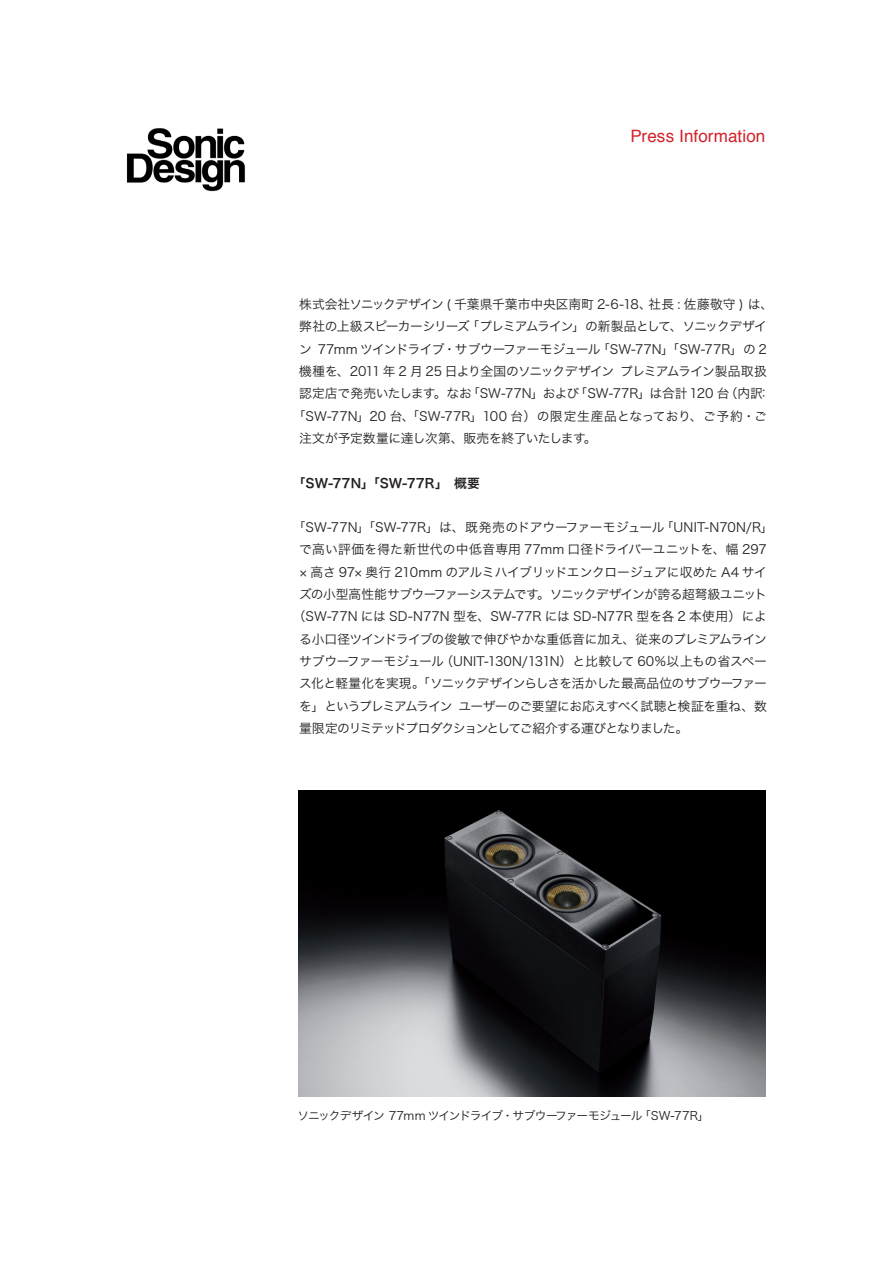
<style>
.page{position:relative;width:893px;height:1263px;background:#fff}
.page>*{position:absolute;margin:0;border:0;box-sizing:border-box;transform-origin:0 0}
.t1{font:16.95px "Helvetica";letter-spacing:.005em;color:#d1232a}
.t2{font:12.75px "Hira Kaku Pro W3";letter-spacing:-.025em;color:#231f20}
.t3{font:12.75px "Hira Kaku Pro W3";color:#231f20}
.t4{font:12.75px "Hira Kaku Pro W3";letter-spacing:-.05em;color:#231f20}
.t5{font:12.75px "Hira Kaku Pro W3";letter-spacing:-.005em;color:#231f20}
.t6{font:12.75px "Hira Kaku Pro W3";letter-spacing:-.065em;color:#231f20}
.t7{font:12.75px "Hira Kaku Pro W3";letter-spacing:-.055em;color:#231f20}
.t8{font:12.75px "Hira Kaku Pro W3";letter-spacing:-.045em;color:#231f20}
.t9{font:12.75px "Hira Kaku Pro W3";letter-spacing:.01em;color:#231f20}
.t10{font:12.75px "Hira Kaku Pro W3";letter-spacing:-.085em;color:#231f20}
.t11{font:12.75px "Hira Kaku Pro W6";letter-spacing:-.005em;color:#231f20}
.t12{font:11.7px "Hira Kaku Pro N W3";letter-spacing:-.075em;color:#231f20}
</style>
<div class="page">
<img style="left:126px;top:128px;width:119px;height:64px">
<img style="left:298px;top:791px;width:468px;height:306px">
<p class="t1" style="left:630px;top:123px;width:137px">Press Information</p>
<p class="t5" style="left:299px;top:293px;width:476px">株式会社ソニックデザイン ( 千葉県千葉市中央区南町 2-6-18、社長 : 佐藤敬守 ) は、</p>
<p class="t6" style="left:299px;top:315px;width:469px">弊社の上級スピーカーシリーズ「プレミアムライン」の新製品として、ソニックデザイ</p>
<p class="t2" style="left:299px;top:337px;width:469px">ン 77mm ツインドライブ・サブウーファーモジュール「SW-77N」「SW-77R」の 2</p>
<p class="t7" style="left:299px;top:360px;width:469px">機種を、2011 年 2 月 25 日より全国のソニックデザイン プレミアムライン製品取扱</p>
<p class="t3" style="left:299px;top:382px;width:472px">認定店で発売いたします。なお「SW-77N」および「SW-77R」は合計 120 台（内訳：</p>
<p class="t3" style="left:293px;top:404px;width:476px">「SW-77N」20 台、「SW-77R」100 台）の限定生産品となっており、ご予約・ご</p>
<p class="t2" style="left:299px;top:427px;width:299px">注文が予定数量に達し次第、販売を終了いたします。</p>
<p class="t11" style="left:293px;top:471px;width:189px">「SW-77N」「SW-77R」　概要</p>
<p class="t3" style="left:293px;top:516px;width:482px">「SW-77N」「SW-77R」は、既発売のドアウーファーモジュール「UNIT-N70N/R」</p>
<p class="t9" style="left:299px;top:538px;width:469px">で高い評価を得た新世代の中低音専用 77mm 口径ドライバーユニットを、幅 297</p>
<p class="t2" style="left:299px;top:561px;width:469px">× 高さ 97× 奥行 210mm のアルミハイブリッドエンクロージュアに収めた A4 サイ</p>
<p class="t4" style="left:299px;top:583px;width:469px">ズの小型高性能サブウーファーシステムです。ソニックデザインが誇る超弩級ユニット</p>
<p class="t3" style="left:293px;top:605px;width:476px">（SW-77N には SD-N77N 型を、SW-77R には SD-N77R 型を各 2 本使用）によ</p>
<p class="t2" style="left:299px;top:628px;width:469px">る小口径ツインドライブの俊敏で伸びやかな重低音に加え、従来のプレミアムライン</p>
<p class="t2" style="left:299px;top:650px;width:469px">サブウーファーモジュール（UNIT-130N/131N）と比較して 60%以上もの省スペー</p>
<p class="t8" style="left:299px;top:672px;width:469px">ス化と軽量化を実現。「ソニックデザインらしさを活かした最高品位のサブウーファー</p>
<p class="t4" style="left:299px;top:695px;width:469px">を」というプレミアムライン ユーザーのご要望にお応えすべく試聴と検証を重ね、数</p>
<p class="t10" style="left:299px;top:717px;width:391px">量限定のリミテッドプロダクションとしてご紹介する運びとなりました。</p>
<p class="t12" style="left:298px;top:1105px;width:413px">ソニックデザイン 77mm ツインドライブ・サブウーファーモジュール「SW-77R」</p>
</div>
